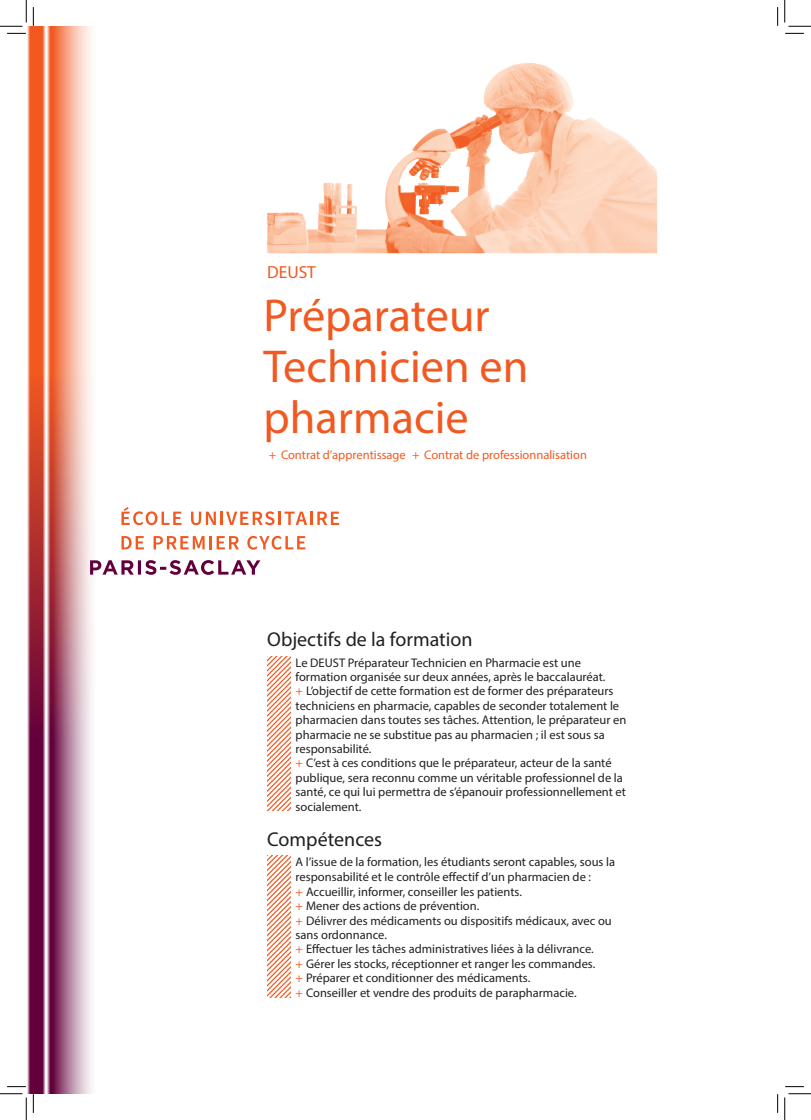
<style>
.page{position:relative;width:811px;height:1120px;background:#fff}
.page>*{position:absolute;margin:0;border:0;box-sizing:border-box;transform-origin:0 0}
.t1{font:46.25px/51px "Myriad Pro";color:#f15921}
.t2{font:20px "Myriad Pro";color:#231f20}
.t3{font:17.5px "Myriad Pro";color:#f15921}
.t4{font:12.5px/14.4px "Myriad Pro";color:#231f20}
.t5{font:12.5px "Myriad Pro";color:#f15921}
.s1{color:#f15921}
</style>
<div class="page">
<svg style="left:38px;top:26px;width:56px;height:1067px;background:#c36c6e"></svg>
<svg style="left:90px;top:560px;width:170px;height:14px"></svg>
<svg style="left:121px;top:507px;width:60px;height:18px"></svg>
<svg style="left:191px;top:511px;width:148px;height:14px"></svg>
<svg style="left:121px;top:536px;width:23px;height:13px"></svg>
<svg style="left:154px;top:536px;width:85px;height:13px"></svg>
<svg style="left:247px;top:535px;width:58px;height:14px"></svg>
<svg style="left:27px;top:26px;width:11px;height:1067px;background:#b54a4c"></svg>
<img style="left:267px;top:63px;width:390px;height:190px">
<svg style="left:267px;top:656px;width:23px;height:153px"></svg>
<svg style="left:267px;top:855px;width:23px;height:142px"></svg>
<svg style="left:7px;top:33px;width:19px;height:1px"></svg>
<svg style="left:785px;top:33px;width:19px;height:1px"></svg>
<svg style="left:33px;top:7px;width:1px;height:19px"></svg>
<svg style="left:33px;top:1093px;width:1px;height:19px"></svg>
<svg style="left:777px;top:7px;width:1px;height:19px"></svg>
<svg style="left:777px;top:1094px;width:1px;height:18px"></svg>
<svg style="left:0;top:0;width:27px;height:27px"></svg>
<svg style="left:0;top:1093px;width:27px;height:26px"></svg>
<svg style="left:784px;top:0;width:27px;height:27px"></svg>
<svg style="left:784px;top:1093px;width:27px;height:26px"></svg>
<h3 class="t3" style="left:267px;top:261px;width:50px">DEUST</h3>
<h1 class="t1" style="left:263px;top:289px;width:266px">Préparateur<br>Technicien en pharmacie</h1>
<p class="t5" style="left:269px;top:447px;width:320px">+ Contrat d’apprentissage + Contrat de professionnalisation</p>
<h2 class="t2" style="left:267px;top:627px;width:207px">Objectifs de la formation</h2>
<p class="t4" style="left:296px;top:655px;width:332px">Le DEUST Préparateur Technicien en Pharmacie est une formation organisée sur deux années, après le baccalauréat.<br><span class="s1">+</span> L’objectif de cette formation est de former des préparateurs techniciens en pharmacie, capables de seconder totalement le pharmacien dans toutes ses tâches. Attention, le préparateur en pharmacie ne se substitue pas au pharmacien ; il est sous sa responsabilité.<br><span class="s1">+</span> C’est à ces conditions que le préparateur, acteur de la santé publique, sera reconnu comme un véritable professionnel de la santé, ce qui lui permettra de s’épanouir professionnellement et socialement.</p>
<h2 class="t2" style="left:267px;top:826px;width:116px">Compétences</h2>
<p class="t4" style="left:296px;top:854px;width:321px">A l’issue de la formation, les étudiants seront capables, sous la responsabilité et le contrôle effectif d’un pharmacien de :<br><span class="s1">+</span> Accueillir, informer, conseiller les patients.<br><span class="s1">+</span> Mener des actions de prévention.<br><span class="s1">+</span> Délivrer des médicaments ou dispositifs médicaux, avec ou sans ordonnance.<br><span class="s1">+</span> Effectuer les tâches administratives liées à la délivrance.<br><span class="s1">+</span> Gérer les stocks, réceptionner et ranger les commandes.<br><span class="s1">+</span> Préparer et conditionner des médicaments.<br><span class="s1">+</span> Conseiller et vendre des produits de parapharmacie.</p>
</div>
